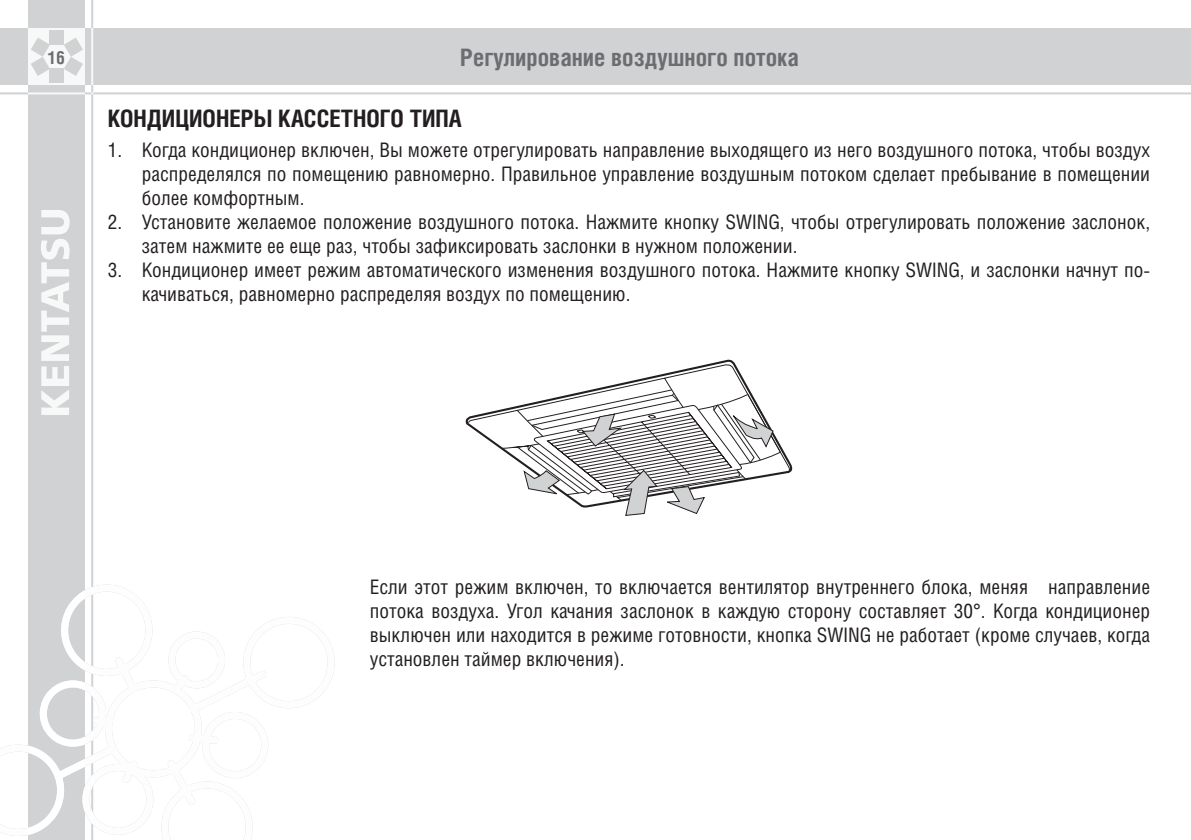
<style>
.page{position:relative;width:1191px;height:840px;background:#fff}
.page>*{position:absolute;margin:0;border:0;box-sizing:border-box;transform-origin:0 0}
.t1{font:700 24px "Helios Cond";color:#6c6d70}
.t2{font:700 24px "Helios Cond";color:#231f20}
.t3{font:20px/24px "Helios Cond";color:#231f20;text-align:justify}
.t4{font:700 18px "Helios Cond";color:#6c6d70}
</style>
<div class="page">
<div style="left:0;top:28px;width:1191px;height:57px;background:#d1d2d4"></div>
<div style="left:28px;top:0;width:57px;height:839px;background:#d1d2d4"></div>
<hr style="left:91px;top:0;width:2px;height:839px;background:#d1d2d4">
<hr style="left:0;top:92px;width:1191px;height:2px;background:#d1d2d4">
<svg style="left:31px;top:38px;width:19px;height:38px"></svg>
<svg style="left:64px;top:38px;width:19px;height:38px"></svg>
<svg style="left:41px;top:210px;width:29px;height:205px"></svg>
<svg style="left:468px;top:363px;width:323px;height:112px"></svg>
<svg style="left:516px;top:389px;width:265px;height:127px"></svg>
<svg style="left:0;top:584px;width:335px;height:255px"></svg>
<p class="t4" style="left:48px;top:46px;width:19px">16</p>
<p class="t1" style="left:460px;top:43px;width:340px">Регулирование воздушного потока</p>
<p class="t2" style="left:108px;top:104px;width:355px">КОНДИЦИОНЕРЫ КАССЕТНОГО ТИПА</p>
<p class="t3" style="left:142px;top:137px;width:1009px;text-indent:-34px">1. Когда кондиционер включен, Вы можете отрегулировать направление выходящего из него воздушного потока, чтобы воздух распределялся по помещению равномерно. Правильное управление воздушным потоком сделает пребывание в помещении более комфортным.</p>
<p class="t3" style="left:142px;top:209px;width:1009px;text-indent:-34px">2. Установите желаемое положение воздушного потока. Нажмите кнопку SWING, чтобы отрегулировать положение заслонок, затем нажмите ее еще раз, чтобы зафиксировать заслонки в нужном положении.</p>
<p class="t3" style="left:142px;top:257px;width:1009px;text-indent:-34px">3. Кондиционер имеет режим автоматического изменения воздушного потока. Нажмите кнопку SWING, и заслонки начнут по&shy;качиваться, равномерно распределяя воздух по помещению.</p>
<p class="t3" style="left:370px;top:574px;width:782px">Если этот режим включен, то включается вентилятор внутреннего блока, меняя направление потока воздуха. Угол качания заслонок в каждую сторону составляет 30°. Когда кондиционер выключен или находится в режиме готовности, кнопка SWING не работает (кроме случаев, когда установлен таймер включения).</p>
</div>
